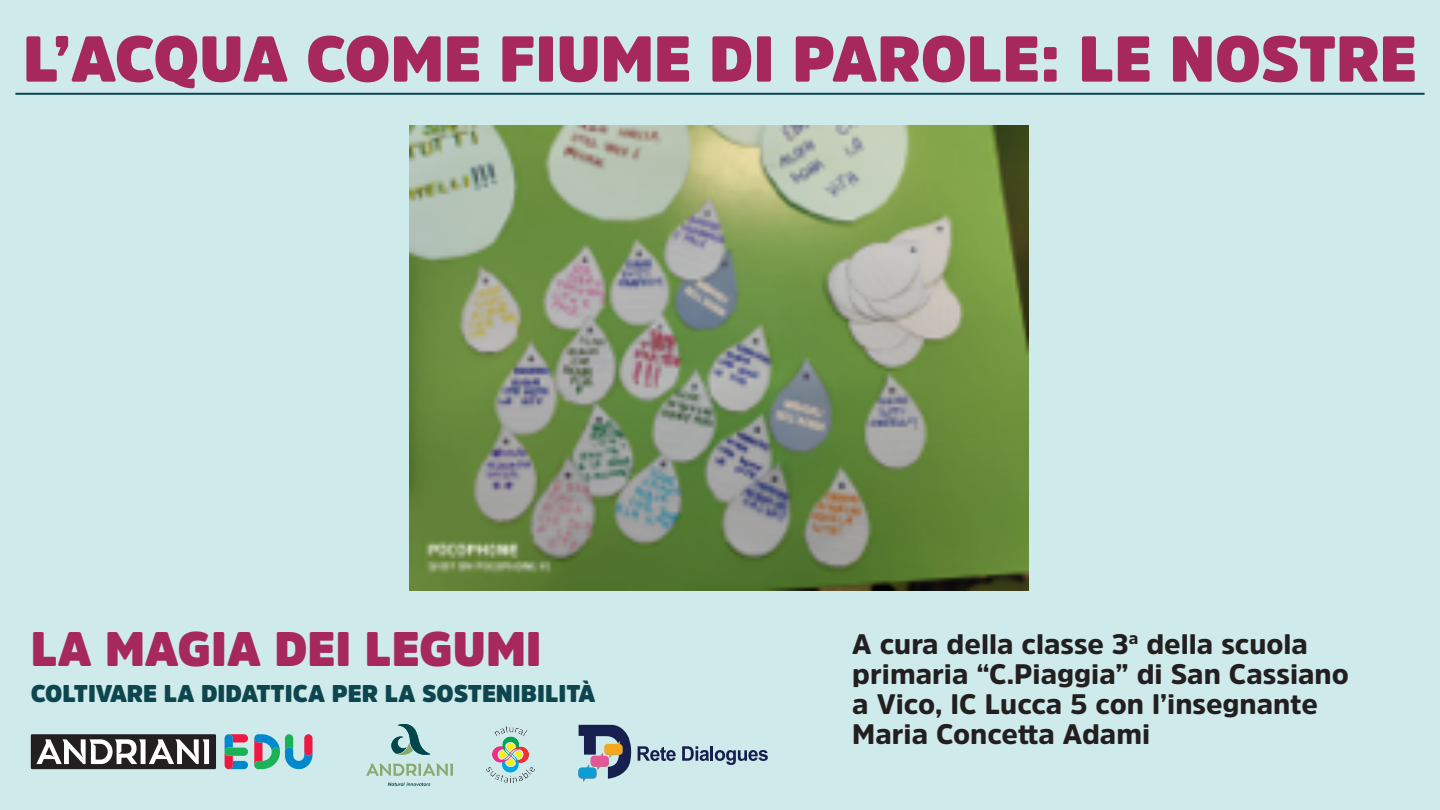
<style>
.page{position:relative;width:1440px;height:810px;background:#cfeaeb}
.page>*{position:absolute;margin:0;border:0;box-sizing:border-box;transform-origin:0 0}
.Paragrafo_base{font:900 64px "Amsi Pro";color:#a6285c}
.Paragrafo_base-2{font:900 48px "Amsi Pro";color:#a6285c}
.t1{font:900 28px/30px "Amsi Pro";color:#231f20}
.Paragrafo_base-3{font:900 24px "Amsi Pro";color:#0d464e}
</style>
<div class="page">
<svg style="left:578px;top:725px;width:98px;height:57px"></svg>
<svg style="left:682px;top:746px;width:86px;height:19px"></svg>
<img style="left:486px;top:726px;width:49px;height:57px">
<svg style="left:366px;top:764px;width:87px;height:12px"></svg>
<svg style="left:388px;top:782px;width:42px;height:4px"></svg>
<svg style="left:391px;top:724px;width:39px;height:31px"></svg>
<div style="left:31px;top:734px;width:185px;height:35px;background:#231f20"></div>
<svg style="left:36px;top:739px;width:173px;height:25px"></svg>
<svg style="left:254px;top:734px;width:59px;height:36px"></svg>
<svg style="left:225px;top:734px;width:23px;height:35px"></svg>
<hr style="left:15px;top:93px;width:1410px;height:2px;background:#0d464e">
<img style="left:410px;top:125px;width:618px;height:465px">
<p class="Paragrafo_base" style="left:23px;top:15px;width:1395px">L’ACQUA COME FIUME DI PAROLE: LE NOSTRE</p>
<p class="Paragrafo_base-2" style="left:31px;top:615px;width:512px">LA MAGIA DEI LEGUMI</p>
<p class="Paragrafo_base-3" style="left:31px;top:676px;width:566px">COLTIVARE LA DIDATTICA PER LA SOSTENIBILITÀ</p>
<p class="t1" style="left:852px;top:628px;width:457px">A cura della classe 3<sup>a</sup> della scuola</p>
<p class="t1" style="left:852px;top:658px;width:498px">primaria “C.Piaggia” di San Cassiano</p>
<p class="t1" style="left:852px;top:688px;width:467px">a Vico, IC Lucca 5 con l’insegnante<br>Maria Concetta Adami</p>
</div>
